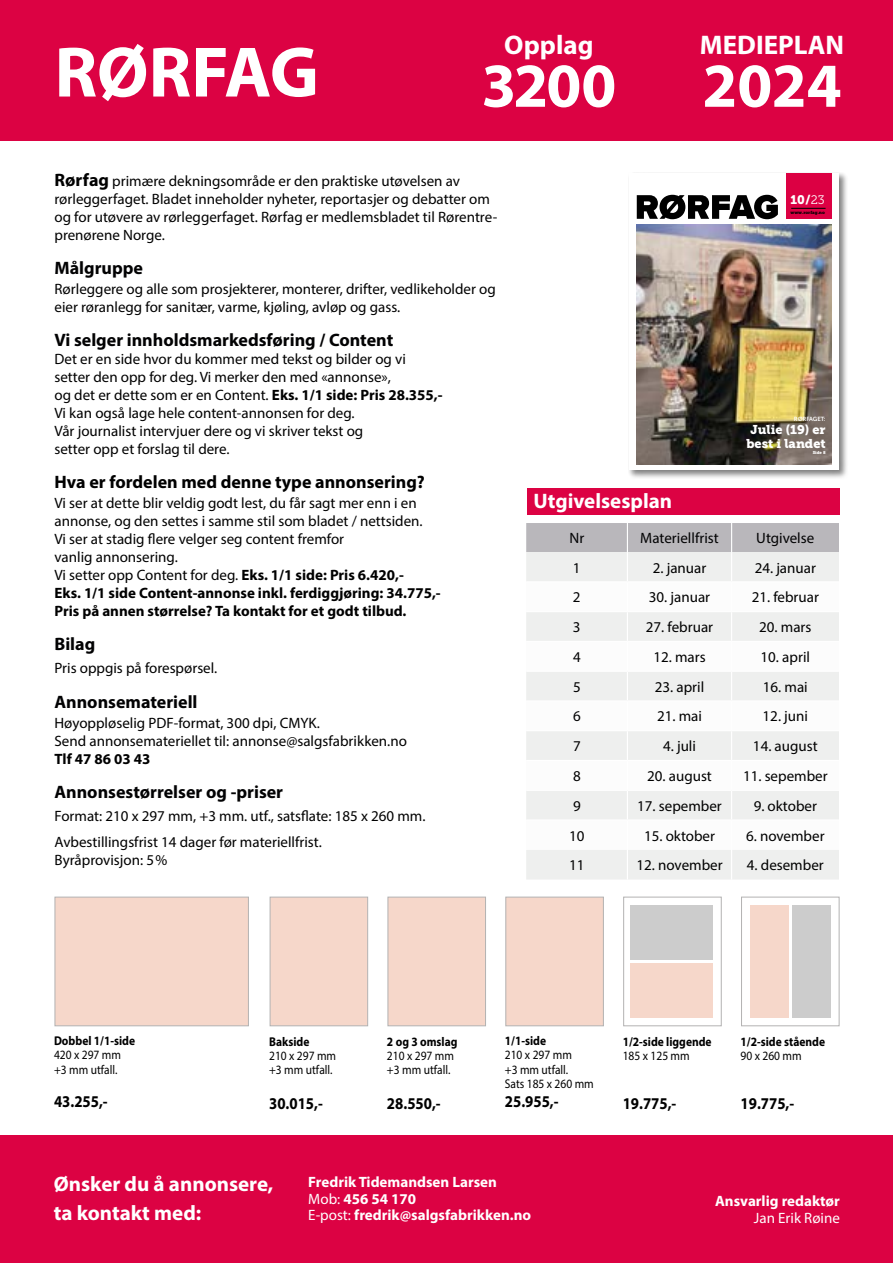
<style>
.page{position:relative;width:893px;height:1263px;background:#fff}
.page>*{position:absolute;margin:0;border:0;box-sizing:border-box;transform-origin:0 0}
.t1{font:700 72px "Myriad Pro";letter-spacing:-.005em;color:#fff}
.t2{font:700 63px "Myriad Pro";letter-spacing:-.005em;color:#fff}
.t3{font:700 27px "Myriad Pro";color:#fff}
.t4{font:700 21px/29.4px "Myriad Pro";color:#fff}
.t5{font:700 18px "Myriad Pro";color:#020203}
.t6{font:700 18px "Myriad Pro";color:#000}
.t7{font:700 16.5px "Myriad Pro";color:#000;scale:.9 1}
.t8{font:15px/18px "Myriad Pro";color:#000}
.t9{font:700 15px/16.5px "Myriad Pro";color:#fff}
.t10{font:15px "Myriad Pro";color:#020203}
.t11{font:15px "Myriad Pro";color:#fff}
.t12{font:700 15px "Myriad Pro";color:#000}
.t13{font:12.75px/14.2px "Myriad Pro";color:#000;scale:.9 1}
.t14{font:700 12.75px "Myriad Pro";color:#000;scale:.9 1}
.t15{font:12.6px/13.4px "Museo Slab 900";color:#fff;text-align:center}
.t16{font:12.3px "Museo Slab 900";color:#fff}
.t17{font:6px "Museo Sans 700";letter-spacing:-.015em;color:#fff}
.t18{font:4.5px "Museo Slab 900";color:#000}
.t19{font:4.2px "Museo Slab 900";color:#fff}
.s1{font-weight:700;font-size:18px}
.s2{font-weight:700}
.s3{font-family:"Museo Slab 300"}
.s4{font-weight:400}
</style>
<div class="page">
<div style="left:0;top:1135px;width:893px;height:128px;background:#dc0243"></div>
<div style="left:0;top:0;width:893px;height:140px;background:#dc0243"></div>
<div style="left:526px;top:850px;width:313px;height:29px;background:#eeefee"></div>
<svg style="left:526px;top:523px;width:313px;height:296px"></svg>
<svg style="left:627px;top:850px;width:1px;height:29px"></svg>
<svg style="left:731px;top:850px;width:1px;height:29px"></svg>
<div style="left:527px;top:488px;width:313px;height:27px;background:#dc0243"></div>
<div style="left:55px;top:897px;width:194px;height:129px;background:#f6d7ca;border:1px solid #b3b2b2"></div>
<div style="left:505px;top:897px;width:99px;height:129px;background:#f6d7ca;border:1px solid #b3b2b2"></div>
<div style="left:623px;top:897px;width:99px;height:129px;border:1px solid #b3b2b2"></div>
<div style="left:741px;top:897px;width:98px;height:129px;border:1px solid #b3b2b2"></div>
<div style="left:270px;top:897px;width:98px;height:129px;background:#f6d7ca;border:1px solid #b3b2b2"></div>
<div style="left:388px;top:897px;width:98px;height:129px;background:#f6d7ca;border:1px solid #b3b2b2"></div>
<div style="left:630px;top:963px;width:83px;height:55px;background:#f6d7ca"></div>
<div style="left:750px;top:905px;width:39px;height:113px;background:#f6d7ca"></div>
<div style="left:792px;top:905px;width:38px;height:113px;background:#ccc"></div>
<div style="left:630px;top:905px;width:83px;height:55px;background:#ccc"></div>
<div style="left:628px;top:172px;width:220px;height:307px;background:#000;opacity:.5"></div>
<div style="left:629px;top:173px;width:210px;height:297px;background:#fff"></div>
<svg style="left:637px;top:195px;width:141px;height:24px"></svg>
<div style="left:786px;top:173px;width:45px;height:46px;background:#dc0043"></div>
<hr style="left:791px;top:208px;width:35px;height:1px;background:#000">
<img style="left:636px;top:225px;width:196px;height:239px">
<svg style="left:838px;top:469px;width:5px;height:5px"></svg>
<h1 class="t1" style="left:55px;top:25px;width:266px">RØRFAG</h1>
<h3 class="t3" style="left:504px;top:28px;width:91px">Opplag</h3>
<h2 class="t2" style="left:481px;top:44px;width:136px">3200</h2>
<h3 class="t3" style="left:700px;top:28px;width:146px">MEDIEPLAN</h3>
<h2 class="t2" style="left:702px;top:44px;width:141px">2024</h2>
<p class="t8" style="left:55px;top:172px;width:444px"><span class="s1">Rørfag</span> primære dekningsområde er den praktiske utøvelsen av rørleggerfaget. Bladet inneholder nyheter, reportasjer og debatter om og for utøvere av rørleggerfaget. Rørfag er medlemsbladet til Rørentre&shy;prenørene Norge.</p>
<p class="t5" style="left:55px;top:256px;width:90px">Målgruppe</p>
<p class="t8" style="left:55px;top:279px;width:443px">Rørleggere og alle som prosjekterer, monterer, drifter, vedlikeholder og eier røranlegg for sanitær, varme, kjøling, avløp og gass.</p>
<p class="t5" style="left:55px;top:328px;width:340px">Vi selger innholdsmarkedsføring / Content</p>
<p class="t8" style="left:55px;top:350px;width:390px">Det er en side hvor du kommer med tekst og bilder og vi setter den opp for deg. Vi merker den med «annonse»,<br>og det er dette som er en Content. <span class="s2">Eks. 1/1 side: Pris 28.355,- </span>Vi kan også lage hele content-annonsen for deg.<br>Vår journalist intervjuer dere og vi skriver tekst og<br>setter opp et forslag til dere.</p>
<p class="t6" style="left:55px;top:470px;width:372px">Hva er fordelen med denne type annonsering?</p>
<p class="t8" style="left:55px;top:494px;width:388px">Vi ser at dette blir veldig godt lest, du får sagt mer enn i en annonse, og den settes i samme stil som bladet / nettsiden.<br>Vi ser at stadig flere velger seg content fremfor<br>vanlig annonsering.<br>Vi setter opp Content for deg. <span class="s2">Eks. 1/1 side: Pris 6.420,-<br>Eks. 1/1 side Content-annonse inkl. ferdiggjøring: 34.775,- Pris på annen størrelse? Ta kontakt for et godt tilbud.</span></p>
<p class="t5" style="left:55px;top:632px;width:42px">Bilag</p>
<p class="t8" style="left:55px;top:659px;width:164px">Pris oppgis på forespørsel.</p>
<p class="t5" style="left:55px;top:690px;width:145px">Annonsemateriell</p>
<p class="t8" style="left:55px;top:714px;width:354px">Høyoppløselig PDF-format, 300 dpi, CMYK.<br>Send annonsemateriellet til: annonse@salgsfabrikken.no</p>
<p class="t12" style="left:55px;top:749px;width:97px">Tlf 47 86 03 43</p>
<p class="t5" style="left:55px;top:780px;width:230px">Annonsestørrelser og -priser</p>
<p class="t8" style="left:55px;top:802px;width:373px;line-height:26.5px">Format: 210 x 297 mm, +3 mm. utf., satsflate: 185 x 260 mm.<br>Avbestillingsfrist 14 dager før materiellfrist.</p>
<p class="t8" style="left:55px;top:851px;width:114px">Byråprovisjon: 5%</p>
<p class="t16" style="left:791px;top:192px;width:36px">10/<span class="s3">23</span></p>
<p class="t18" style="left:791px;top:209px;width:36px">www.rorfag.no</p>
<h3 class="t4" style="left:533px;top:486px;width:140px">Utgivelsesplan</h3>
<p class="t17" style="left:794px;top:416px;width:33px">RØRFAGET:</p>
<p class="t15" style="left:746px;top:423px;width:81px">Julie (19) er best i landet</p>
<p class="t19" style="left:813px;top:450px;width:15px">Side 8</p>
<p class="t10" style="left:569px;top:529px;width:16px">Nr</p>
<p class="t10" style="left:640px;top:529px;width:80px">Materiellfrist</p>
<p class="t10" style="left:756px;top:529px;width:60px">Utgivelse</p>
<p class="t10" style="left:573px;top:558px;width:9px">1</p>
<p class="t8" style="left:653px;top:558px;width:55px">2. januar</p>
<p class="t8" style="left:755px;top:558px;width:63px">24. januar</p>
<p class="t10" style="left:573px;top:588px;width:9px">2</p>
<p class="t8" style="left:649px;top:588px;width:63px">30. januar</p>
<p class="t8" style="left:752px;top:588px;width:69px">21. februar</p>
<p class="t10" style="left:573px;top:618px;width:9px">3</p>
<p class="t8" style="left:646px;top:618px;width:69px">27. februar</p>
<p class="t8" style="left:759px;top:618px;width:54px">20. mars</p>
<p class="t10" style="left:573px;top:648px;width:9px">4</p>
<p class="t8" style="left:653px;top:648px;width:54px">12. mars</p>
<p class="t8" style="left:761px;top:648px;width:51px">10. april</p>
<p class="t8" style="left:573px;top:677px;width:9px">5</p>
<p class="t8" style="left:655px;top:677px;width:51px">23. april</p>
<p class="t8" style="left:763px;top:677px;width:46px">16. mai</p>
<p class="t10" style="left:573px;top:707px;width:9px">6</p>
<p class="t8" style="left:657px;top:707px;width:46px">21. mai</p>
<p class="t8" style="left:763px;top:707px;width:47px">12. juni</p>
<p class="t8" style="left:573px;top:737px;width:9px">7</p>
<p class="t8" style="left:663px;top:737px;width:34px">4. juli</p>
<p class="t8" style="left:753px;top:737px;width:66px">14. august</p>
<p class="t8" style="left:573px;top:767px;width:9px">8</p>
<p class="t8" style="left:647px;top:767px;width:66px">20. august</p>
<p class="t8" style="left:743px;top:767px;width:86px">11. sepember</p>
<p class="t8" style="left:573px;top:796px;width:9px">9</p>
<p class="t8" style="left:637px;top:796px;width:86px">17. sepember</p>
<p class="t8" style="left:754px;top:796px;width:65px">9. oktober</p>
<p class="t8" style="left:569px;top:826px;width:17px">10</p>
<p class="t8" style="left:644px;top:826px;width:73px">15. oktober</p>
<p class="t8" style="left:746px;top:826px;width:80px">6. november</p>
<p class="t8" style="left:569px;top:856px;width:17px">11</p>
<p class="t8" style="left:636px;top:856px;width:88px">12. november</p>
<p class="t8" style="left:747px;top:856px;width:78px">4. desember</p>
<p class="t14" style="left:54px;top:1032px;width:92px">Dobbel 1/1-side</p>
<p class="t13" style="left:54px;top:1048px;width:76px">420 x 297 mm +3 mm utfall.</p>
<p class="t7" style="left:54px;top:1091px;width:61px">43.255,-</p>
<p class="t14" style="left:269px;top:1033px;width:46px">Bakside</p>
<p class="t13" style="left:269px;top:1048px;width:76px">210 x 297 mm +3 mm utfall.</p>
<p class="t7" style="left:269px;top:1092px;width:61px">30.015,-</p>
<p class="t14" style="left:387px;top:1033px;width:80px">2 og 3 omslag</p>
<p class="t13" style="left:387px;top:1048px;width:76px">210 x 297 mm +3 mm utfall.</p>
<p class="t7" style="left:387px;top:1092px;width:61px">28.550,-</p>
<p class="t14" style="left:505px;top:1032px;width:47px">1/1-side</p>
<p class="t13" style="left:505px;top:1048px;width:100px">210 x 297 mm<br>+3 mm utfall.<br>Sats 185 x 260 mm</p>
<p class="t7" style="left:505px;top:1091px;width:61px">25.955,-</p>
<p class="t14" style="left:623px;top:1033px;width:100px">1/2-side liggende</p>
<p class="t13" style="left:623px;top:1048px;width:76px">185 x 125 mm</p>
<p class="t7" style="left:623px;top:1093px;width:61px">19.775,-</p>
<p class="t14" style="left:741px;top:1033px;width:95px">1/2-side stående</p>
<p class="t13" style="left:741px;top:1048px;width:69px">90 x 260 mm</p>
<p class="t7" style="left:741px;top:1093px;width:61px">19.775,-</p>
<h3 class="t4" style="left:54px;top:1168px;width:221px">Ønsker du å annonsere, ta kontakt med:</h3>
<p class="t9" style="left:308px;top:1173px;width:224px">Fredrik Tidemandsen Larsen<br><span class="s4">Mob:</span> 456 54 170<br><span class="s4">E-post:</span> fredrik@salgsfabrikken.no</p>
<p class="t9" style="left:715px;top:1192px;width:126px">Ansvarlig redaktør</p>
<p class="t11" style="left:754px;top:1208px;width:88px">Jan Erik Røine</p>
</div>
